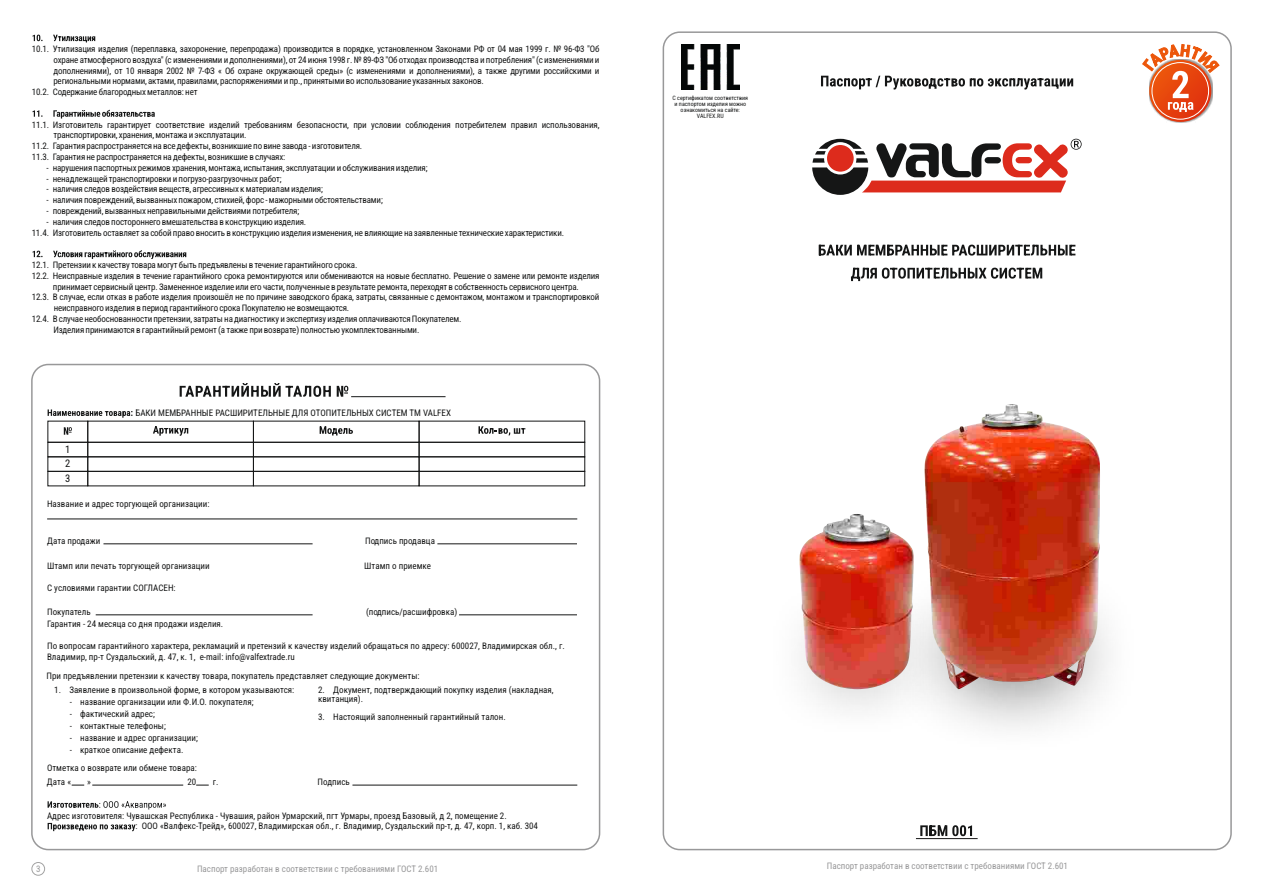
<style>
.page{position:relative;width:1263px;height:893px;background:#fff}
.page>*{position:absolute;margin:0;border:0;box-sizing:border-box;transform-origin:0 0}
.t1{font:10.5px/14.5px "Roboto Condensed";color:#151616;text-align:justify}
.t2{font:9px/10.8px "Roboto Condensed";letter-spacing:-.02em;color:#151616}
.t3{font:9px/10.8px "Roboto Condensed";color:#151616}
.t4{font:9px "Roboto Condensed";color:#989899}
.t5{font:6px/5.7px "Roboto Condensed";color:#151616;text-align:center}
</style>
<div class="page">
<svg style="left:920px;top:825px;width:52px;height:11px"></svg>
<svg style="left:812px;top:139px;width:270px;height:56px"></svg>
<img style="left:681px;top:44px;width:58px;height:45px">
<div style="left:1149px;top:60px;width:63px;height:63px;background:#151616;opacity:.43"></div>
<svg style="left:1149px;top:60px;width:62px;height:62px"></svg>
<svg style="left:1142px;top:44px;width:78px;height:68px"></svg>
<svg style="left:821px;top:76px;width:252px;height:14px"></svg>
<hr style="left:916px;top:838px;width:62px;height:1px;background:#151616">
<svg style="left:819px;top:245px;width:256px;height:11px"></svg>
<svg style="left:851px;top:268px;width:191px;height:13px"></svg>
<div style="left:31px;top:862px;width:14px;height:14px;border:1px solid #a3a3a3;border-radius:50%"></div>
<svg style="left:180px;top:383px;width:151px;height:14px"></svg>
<svg style="left:337px;top:386px;width:11px;height:11px"></svg>
<hr style="left:351px;top:396px;width:94px;height:1px;background:#151616">
<hr style="left:352px;top:785px;width:225px;height:1px;background:#151616">
<svg style="left:72px;top:785px;width:12px;height:1px"></svg>
<hr style="left:92px;top:785px;width:91px;height:1px;background:#151616">
<svg style="left:196px;top:785px;width:13px;height:1px"></svg>
<hr style="left:47px;top:518px;width:530px;height:1px;background:#151616">
<hr style="left:103px;top:543px;width:210px;height:1px;background:#151616">
<hr style="left:437px;top:543px;width:140px;height:1px;background:#151616">
<hr style="left:96px;top:614px;width:217px;height:1px;background:#151616">
<hr style="left:459px;top:614px;width:118px;height:1px;background:#151616">
<svg style="left:48px;top:409px;width:85px;height:9px"></svg>
<svg style="left:64px;top:427px;width:8px;height:8px"></svg>
<svg style="left:320px;top:426px;width:33px;height:9px"></svg>
<svg style="left:153px;top:426px;width:35px;height:10px"></svg>
<svg style="left:478px;top:426px;width:47px;height:10px"></svg>
<div style="left:47px;top:421px;width:41px;height:22px;border:1px solid #151616"></div>
<div style="left:87px;top:421px;width:167px;height:22px;border:1px solid #151616"></div>
<div style="left:253px;top:421px;width:166px;height:22px;border:1px solid #151616"></div>
<div style="left:419px;top:421px;width:166px;height:22px;border:1px solid #151616"></div>
<div style="left:31px;top:364px;width:569px;height:486px;border:2px solid #989899;border-radius:16px"></div>
<div style="left:47px;top:456px;width:41px;height:16px;border:1px solid #151616"></div>
<div style="left:87px;top:456px;width:167px;height:16px;border:1px solid #151616"></div>
<div style="left:253px;top:456px;width:166px;height:16px;border:1px solid #151616"></div>
<div style="left:419px;top:456px;width:166px;height:16px;border:1px solid #151616"></div>
<div style="left:47px;top:471px;width:41px;height:15px;border:1px solid #151616"></div>
<div style="left:87px;top:471px;width:167px;height:15px;border:1px solid #151616"></div>
<div style="left:253px;top:471px;width:166px;height:15px;border:1px solid #151616"></div>
<div style="left:419px;top:471px;width:166px;height:15px;border:1px solid #151616"></div>
<img style="left:799px;top:533px;width:21px;height:156px">
<img style="left:820px;top:514px;width:289px;height:215px">
<img style="left:924px;top:404px;width:176px;height:285px">
<svg style="left:33px;top:35px;width:10px;height:6px"></svg>
<svg style="left:53px;top:35px;width:42px;height:7px"></svg>
<svg style="left:33px;top:110px;width:10px;height:7px"></svg>
<svg style="left:53px;top:110px;width:102px;height:9px"></svg>
<svg style="left:33px;top:251px;width:10px;height:6px"></svg>
<svg style="left:53px;top:250px;width:133px;height:9px"></svg>
<svg style="left:48px;top:801px;width:118px;height:8px"></svg>
<svg style="left:48px;top:823px;width:87px;height:8px"></svg>
<p class="t2" style="left:32px;top:44px;width:569px">10.1. Утилизация изделия (переплавка, захоронение, перепродажа) производится в порядке, установленном Законами РФ от 04 мая 1999 г. № 96-Ф3 "Об</p>
<p class="t2" style="left:53px;top:55px;width:548px">охране атмосферного воздуха" (с изменениями и дополнениями), от 24 июня 1998 г. № 89-ФЗ "Об отходах производства и потребления" (с изменениями и</p>
<p class="t2" style="left:53px;top:66px;width:548px">дополнениями), от 10 января 2002 № 7-ФЗ « Об охране окружающей среды» (с изменениями и дополнениями), а также другими российскими и</p>
<p class="t2" style="left:53px;top:77px;width:432px">региональными нормами, актами, правилами, распоряжениями и пр., принятыми во использование указанных законов.</p>
<p class="t2" style="left:32px;top:87px;width:167px">10.2. Содержание благородных металлов: нет</p>
<p class="t2" style="left:32px;top:120px;width:569px">11.1. Изготовитель гарантирует соответствие изделий требованиям безопасности, при условии соблюдения потребителем правил использования,</p>
<p class="t2" style="left:53px;top:131px;width:194px">транспортировки, хранения, монтажа и эксплуатации.</p>
<p class="t2" style="left:32px;top:141px;width:332px">11.2. Гарантия распространяется на все дефекты, возникшие по вине завода - изготовителя.</p>
<p class="t2" style="left:32px;top:152px;width:255px">11.3. Гарантия не распространяется на дефекты, возникшие в случаях:</p>
<p class="t2" style="left:47px;top:163px;width:382px">- нарушения паспортных режимов хранения, монтажа, испытания, эксплуатации и обслуживания изделия;</p>
<p class="t2" style="left:47px;top:174px;width:236px">- ненадлежащей транспортировки и погрузо-разгрузочных работ;</p>
<p class="t2" style="left:47px;top:185px;width:278px">- наличия следов воздействия веществ, агрессивных к материалам изделия;</p>
<p class="t2" style="left:47px;top:195px;width:338px">- наличия повреждений, вызванных пожаром, стихией, форс - мажорными обстоятельствами;</p>
<p class="t2" style="left:47px;top:206px;width:254px">- повреждений, вызванных неправильными действиями потребителя;</p>
<p class="t2" style="left:32px;top:217px;width:534px;text-indent:15px">- наличия следов постороннего вмешательства в конструкцию изделия.<br>11.4. Изготовитель оставляет за собой право вносить в конструкцию изделия изменения, не влияющие на заявленные технические характеристики.</p>
<p class="t2" style="left:32px;top:260px;width:327px">12.1. Претензии к качеству товара могут быть предъявлены в течение гарантийного срока.</p>
<p class="t2" style="left:32px;top:271px;width:569px">12.2. Неисправные изделия в течение гарантийного срока ремонтируются или обмениваются на новые бесплатно. Решение о замене или ремонте изделия</p>
<p class="t2" style="left:53px;top:282px;width:527px">принимает сервисный центр. Замененное изделие или его части, полученные в результате ремонта, переходят в собственность сервисного центра.</p>
<p class="t2" style="left:32px;top:293px;width:569px">12.3. В случае, если отказ в работе изделия произошёл не по причине заводского брака, затраты, связанные с демонтажом, монтажом и транспортировкой</p>
<p class="t2" style="left:54px;top:303px;width:297px">неисправного изделия в период гарантийного срока Покупателю не возмещаются.</p>
<p class="t2" style="left:32px;top:314px;width:431px">12.4. В случае необоснованности претензии, затраты на диагностику и экспертизу изделия оплачиваются Покупателем.</p>
<p class="t2" style="left:53px;top:325px;width:368px">Изделия принимаются в гарантийный ремонт (а также при возврате) полностью укомплектованными.</p>
<p class="t1" style="left:65px;top:443px;width:7px">1<br>2<br>3</p>
<p class="t3" style="left:135px;top:408px;width:317px">БАКИ МЕМБРАННЫЕ РАСШИРИТЕЛЬНЫЕ ДЛЯ ОТОПИТЕЛЬНЫХ СИСТЕМ ТМ VALFEX</p>
<p class="t3" style="left:47px;top:499px;width:164px">Название и адрес торгующей организации:</p>
<p class="t3" style="left:47px;top:536px;width:55px">Дата продажи</p>
<p class="t3" style="left:365px;top:536px;width:71px">Подпись продавца</p>
<p class="t3" style="left:47px;top:561px;width:164px">Штамп или печать торгующей организации</p>
<p class="t3" style="left:364px;top:561px;width:68px">Штамп о приемке</p>
<p class="t3" style="left:47px;top:583px;width:130px">С условиями гарантии СОГЛАСЕН:</p>
<p class="t3" style="left:47px;top:607px;width:45px">Покупатель</p>
<p class="t3" style="left:366px;top:607px;width:93px">(подпись/расшифровка)</p>
<p class="t3" style="left:47px;top:620px;width:178px">Гарантия - 24 месяца со дня продажи изделия.</p>
<p class="t3" style="left:47px;top:641px;width:519px">По вопросам гарантийного характера, рекламаций и претензий к качеству изделий обращаться по адресу: 600027, Владимирская обл., г.<br>Владимир, пр-т Суздальский, д. 47, к. 1, e-mail: info@valfextrade.ru</p>
<p class="t3" style="left:46px;top:671px;width:375px">При предъявлении претензии к качеству товара, покупатель представляет следующие документы:</p>
<p class="t3" style="left:54px;top:685px;width:242px">1. Заявление в произвольной форме, в котором указываются:</p>
<p class="t3" style="left:70px;top:697px;width:185px">- название организации или Ф.И.О. покупателя;</p>
<p class="t3" style="left:70px;top:709px;width:86px">- фактический адрес;</p>
<p class="t3" style="left:70px;top:721px;width:97px">- контактные телефоны;</p>
<p class="t3" style="left:70px;top:733px;width:129px">- название и адрес организации;</p>
<p class="t3" style="left:70px;top:745px;width:115px">- краткое описание дефекта.</p>
<p class="t3" style="left:318px;top:686px;width:237px;line-height:9px">2. Документ, подтверждающий покупку изделия (накладная, квитанция).</p>
<p class="t3" style="left:318px;top:712px;width:189px">3. Настоящий заполненный гарантийный талон.</p>
<p class="t3" style="left:47px;top:761px;width:151px;line-height:14.9px">Отметка о возврате или обмене товара:<br>Дата «</p>
<p class="t2" style="left:87px;top:778px;width:5px">»</p>
<p class="t2" style="left:187px;top:778px;width:10px">20</p>
<p class="t2" style="left:213px;top:778px;width:7px">г.</p>
<p class="t3" style="left:318px;top:778px;width:34px">Подпись</p>
<p class="t3" style="left:136px;top:811px;width:404px;text-indent:-88px">Адрес изготовителя: Чувашская Республика - Чувашия, район Урмарский, пгт Урмары, проезд Базовый, д 2, помещение 2.<br>: ООО «Валфекс-Трейд», 600027, Владимирская обл., г. Владимир, Суздальский пр-т, д. 47, корп. 1, каб. 304</p>
<p class="t4" style="left:36px;top:865px;width:6px">3</p>
<p class="t4" style="left:197px;top:866px;width:243px">Паспорт разработан в соответствии с требованиями ГОСТ 2.601</p>
<p class="t5" style="left:672px;top:96px;width:77px">С сертификатом соответствия и паспортом изделия можно ознакомиться на сайте:<br>VALFEX.RU</p>
<p class="t4" style="left:827px;top:862px;width:243px">Паспорт разработан в соответствии с требованиями ГОСТ 2.601</p>
</div>
